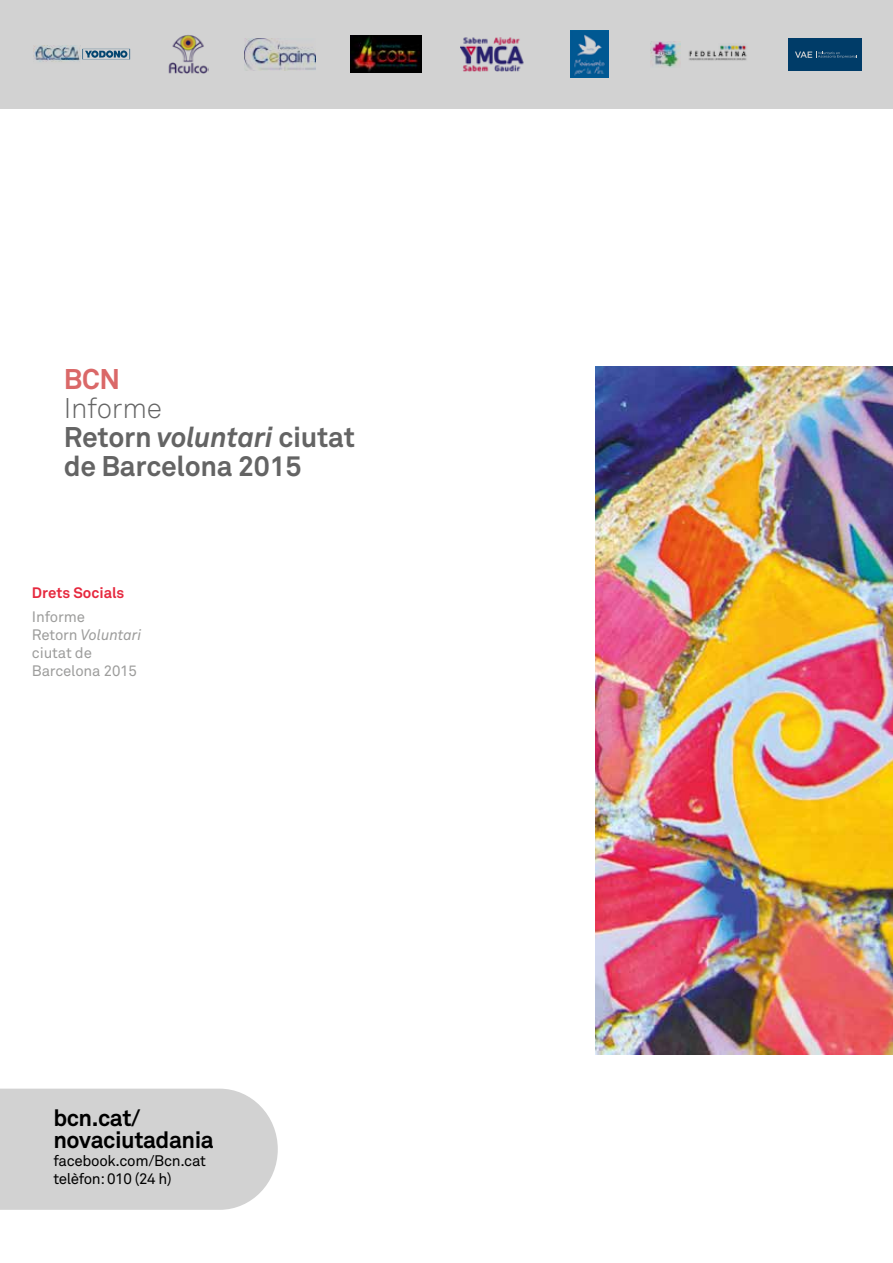
<style>
.page{position:relative;width:893px;height:1263px;background:#fff}
.page>*{position:absolute;margin:0;border:0;box-sizing:border-box;transform-origin:0 0}
.t1{font:700 28.2px/29.1px "Akkurat";letter-spacing:-.01em;color:#646464}
.t2{font:700 28.2px "Akkurat";color:#da6868}
.t3{font:700 23.1px/22px "Akkurat";letter-spacing:-.02em;color:#000}
.t4{font:15.15px/18.3px "Akkurat Pro";letter-spacing:-.02em;color:#000}
.t5{font:15px/18px "Akkurat Pro";letter-spacing:-.01em;color:#9d9d9c}
.t6{font:700 15px "Akkurat";color:#e6283e}
.s1{font-weight:300}
.s2{font-style:italic}
</style>
<div class="page">
<div style="left:0;top:1089px;width:278px;height:121px;background:#d2d2d2"></div>
<img style="left:595px;top:367px;width:298px;height:687px">
<div style="left:0;top:0;width:893px;height:108px;background:#d2d2d2"></div>
<img style="left:570px;top:30px;width:38px;height:48px">
<img style="left:168px;top:35px;width:40px;height:39px">
<img style="left:460px;top:37px;width:64px;height:35px">
<img style="left:351px;top:36px;width:71px;height:37px">
<img style="left:244px;top:38px;width:71px;height:32px">
<img style="left:689px;top:45px;width:58px;height:16px">
<img style="left:650px;top:41px;width:30px;height:26px">
<div style="left:789px;top:38px;width:73px;height:32px;background:#003c68"></div>
<svg style="left:795px;top:51px;width:62px;height:7px"></svg>
<img style="left:33px;top:45px;width:48px;height:17px">
<svg style="left:82px;top:49px;width:48px;height:10px"></svg>
<h1 class="t2" style="left:64px;top:361px;width:58px">BCN</h1>
<h1 class="t1" style="left:64px;top:394px;width:293px"><span class="s1">Informe<br></span>Retorn <span class="s2">voluntari</span> ciutat de Barcelona 2015</h1>
<p class="t6" style="left:32px;top:583px;width:94px">Drets Socials</p>
<p class="t5" style="left:32px;top:608px;width:111px">Informe<br>Retorn <span class="s2">Voluntari </span>ciutat de<br>Barcelona 2015</p>
<h2 class="t3" style="left:53px;top:1106px;width:162px">bcn.cat/ novaciutadania</h2>
<p class="t4" style="left:53px;top:1152px;width:154px">facebook.com/Bcn.cat telèfon: 010 (24 h)</p>
</div>
